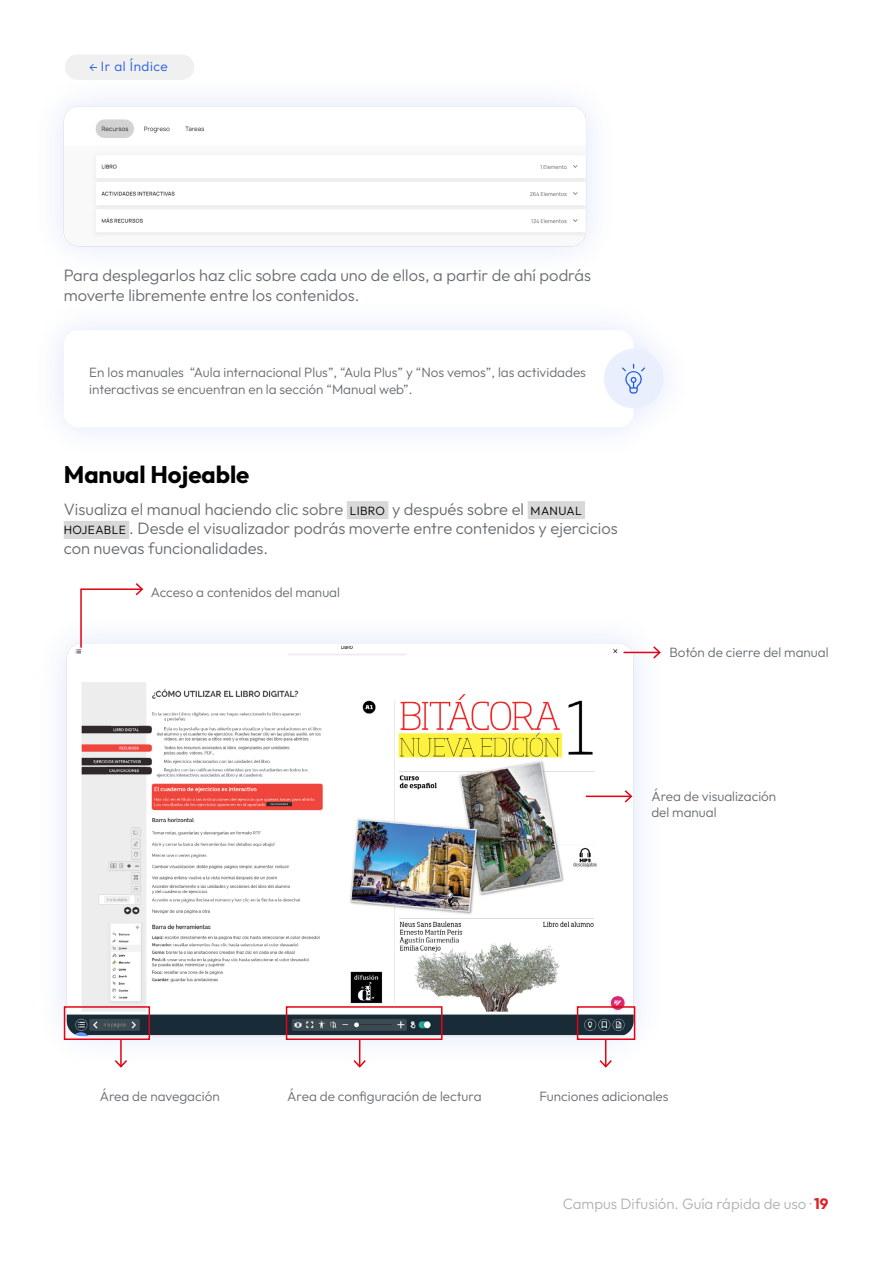
<style>
.page{position:relative;width:893px;height:1263px;background:#fff}
.page>*{position:absolute;margin:0;border:0;box-sizing:border-box;transform-origin:0 0}
.t1{font:100 24px "Outfit";color:#000}
.t2{font:100 16.5px/19.8px "Outfit";color:#686d72}
.t3{font:100 15px "Outfit";color:#b2b2b2}
.t4{font:100 13.5px/16.2px "Outfit";color:#686d72}
.t5{font:100 13.5px "Outfit";letter-spacing:.04em;color:#225cde}
.s1{font-size:12px;color:#000}
.s2{color:#e11e25}
</style>
<div class="page">
<div style="left:65px;top:54px;width:129px;height:26px;background:#f0f0f0;border-radius:13px"></div>
<svg style="left:89px;top:64px;width:8px;height:7px"></svg>
<div style="left:347px;top:501px;width:41px;height:18px;background:#d8d8d8"></div>
<div style="left:528px;top:501px;width:57px;height:18px;background:#d8d8d8"></div>
<div style="left:64px;top:521px;width:65px;height:18px;background:#d8d8d8"></div>
<div style="left:30px;top:73px;width:589px;height:207px;background:#fafbfe"></div>
<img style="left:64px;top:106px;width:522px;height:140px">
<div style="left:30px;top:297px;width:665px;height:164px;background:#fbfcfe"></div>
<div style="left:64px;top:330px;width:570px;height:97px;background:#fff;border-radius:15px"></div>
<div style="left:604px;top:349px;width:59px;height:59px;background:#e9effc;border-radius:50%"></div>
<svg style="left:622px;top:364px;width:23px;height:30px"></svg>
<div style="left:33px;top:610px;width:634px;height:459px;background:#fafbfe"></div>
<img style="left:67px;top:643px;width:567px;height:393px">
<hr style="left:120px;top:1039px;width:2px;height:27px;background:#e30413">
<svg style="left:115px;top:1058px;width:12px;height:10px"></svg>
<hr style="left:586px;top:795px;width:45px;height:2px;background:#e30413">
<svg style="left:623px;top:788px;width:10px;height:16px"></svg>
<hr style="left:623px;top:652px;width:37px;height:1px;background:#e30413">
<svg style="left:652px;top:646px;width:9px;height:13px"></svg>
<svg style="left:80px;top:583px;width:64px;height:66px"></svg>
<svg style="left:63px;top:1005px;width:88px;height:36px"></svg>
<svg style="left:285px;top:1005px;width:158px;height:63px"></svg>
<svg style="left:576px;top:1005px;width:60px;height:63px"></svg>
<p class="t5" style="left:101px;top:59px;width:68px">Ir al Índice</p>
<p class="t2" style="left:64px;top:266px;width:529px">Para desplegarlos haz clic sobre cada uno de ellos, a partir de ahí podrás moverte libremente entre los contenidos.</p>
<p class="t4" style="left:89px;top:364px;width:498px">En los manuales “Aula internacional Plus”, “Aula Plus” y “Nos vemos”, las actividades interactivas se encuentran en la sección “Manual web”.</p>
<h1 class="t1" style="left:64px;top:461px;width:187px">Manual Hojeable</h1>
<p class="t2" style="left:64px;top:499px;width:555px">Visualiza el manual haciendo clic sobre <span class="s1">LIBRO</span> y después sobre el <span class="s1">MANUAL<br>HOJEABLE</span> . Desde el visualizador podrás moverte entre contenidos y ejercicios con nuevas funcionalidades.</p>
<p class="t4" style="left:151px;top:584px;width:191px">Acceso a contenidos del manual</p>
<p class="t4" style="left:669px;top:644px;width:161px">Botón de cierre del manual</p>
<p class="t4" style="left:651px;top:788px;width:126px">Área de visualización del manual</p>
<p class="t4" style="left:100px;top:1088px;width:121px">Área de navegación</p>
<p class="t4" style="left:287px;top:1088px;width:196px">Área de configuración de lectura</p>
<p class="t4" style="left:539px;top:1088px;width:131px">Funciones adicionales</p>
<p class="t3" style="left:563px;top:1195px;width:267px">Campus Difusión. Guía rápida de uso · <span class="s2">19</span></p>
</div>
